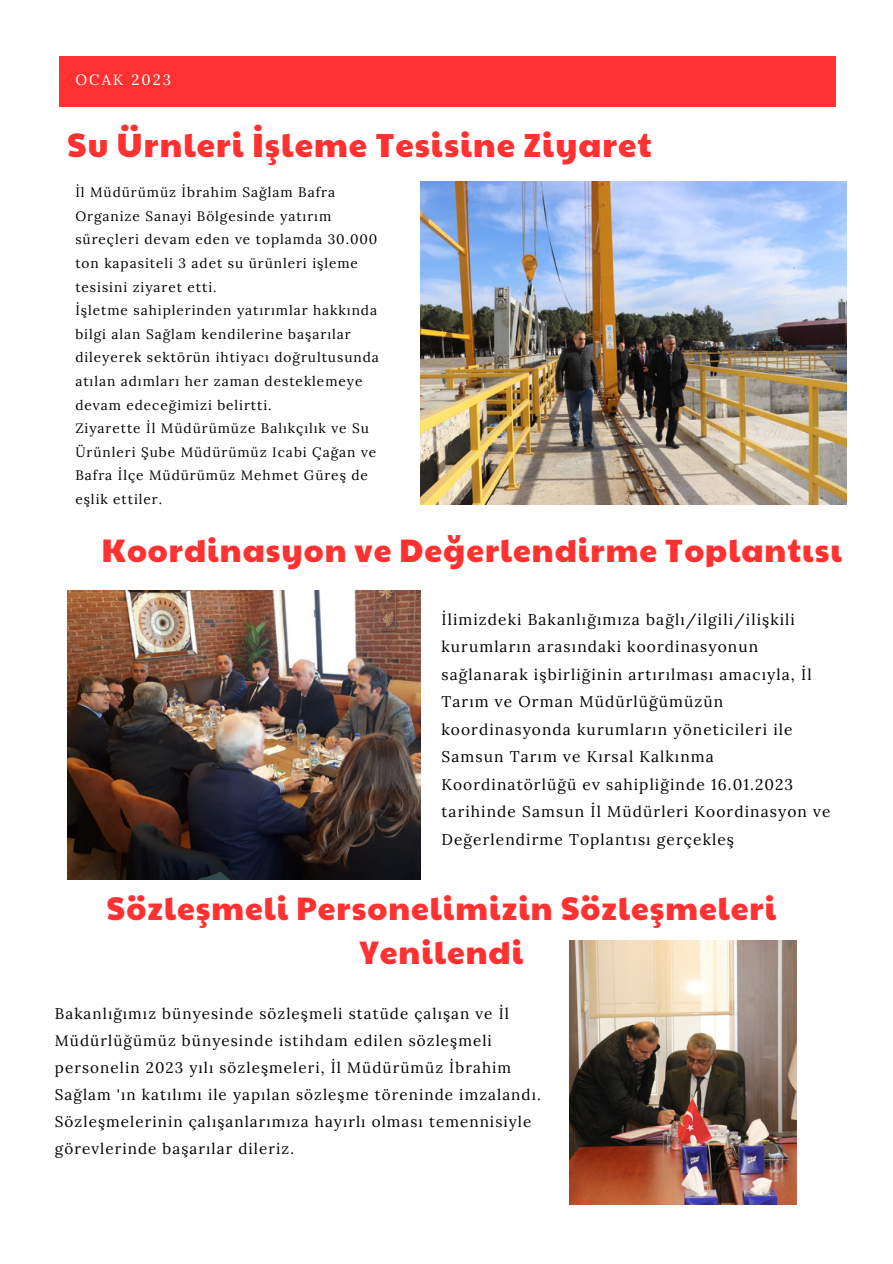
<style>
.page{position:relative;width:893px;height:1264px;background:#fff}
.page>*{position:absolute;margin:0;border:0;box-sizing:border-box;transform-origin:0 0}
.t1{font:33px "Paytone One";letter-spacing:.03em;color:#ff3131}
.t2{font:31.8px/43.8px "Paytone One";letter-spacing:.03em;color:#ff3131;text-align:center}
.t3{font:15.45px/27.5px "Lora";letter-spacing:.07em;color:#000}
.t4{font:15.3px/27px "Lora";letter-spacing:.07em;color:#000}
.t5{font:14.85px "Lora";letter-spacing:.14em;color:#fff}
.t6{font:13.65px/23.5px "Lora";letter-spacing:.07em;color:#000}
</style>
<div class="page">
<img style="left:421px;top:182px;width:424px;height:322px">
<div style="left:59px;top:56px;width:776px;height:51px;background:#ff3131"></div>
<img style="left:67px;top:590px;width:353px;height:289px">
<img style="left:570px;top:940px;width:226px;height:264px">
<p class="t5" style="left:75px;top:70px;width:97px">OCAK 2023</p>
<h1 class="t1" style="left:67px;top:120px;width:586px">Su Ürnleri İşleme Tesisine Ziyaret</h1>
<p class="t6" style="left:75px;top:180px;width:305px">İl Müdürümüz İbrahim Sağlam Bafra Organize Sanayi Bölgesinde yatırım süreçleri devam eden ve toplamda 30.000 ton kapasiteli 3 adet su ürünleri işleme tesisini ziyaret etti.<br>İşletme sahiplerinden yatırımlar hakkında bilgi alan Sağlam kendilerine başarılar dileyerek sektörün ihtiyacı doğrultusunda atılan adımları her zaman desteklemeye devam edeceğimizi belirtti.<br>Ziyarette İl Müdürümüze Balıkçılık ve Su Ürünleri Şube Müdürümüz Icabi Çağan ve Bafra İlçe Müdürümüz Mehmet Güreş de eşlik ettiler.</p>
<h2 class="t2" style="left:102px;top:527px;width:742px">Koordinasyon ve Değerlendirme Toplantısı</h2>
<p class="t3" style="left:441px;top:605px;width:390px">İlimizdeki Bakanlığımıza bağlı/ilgili/ilişkili kurumların arasındaki koordinasyonun sağlanarak işbirliğinin artırılması amacıyla, İl Tarım ve Orman Müdürlüğümüzün koordinasyonda kurumların yöneticileri ile Samsun Tarım ve Kırsal Kalkınma Koordinatörlüğü ev sahipliğinde 16.01.2023 tarihinde Samsun İl Müdürleri Koordinasyon ve Değerlendirme Toplantısı gerçekleş</p>
<h2 class="t2" style="left:107px;top:884px;width:669px">Sözleşmeli Personelimizin Sözleşmeleri<br>Yenilendi</h2>
<p class="t4" style="left:55px;top:999px;width:487px">Bakanlığımız bünyesinde sözleşmeli statüde çalışan ve İl Müdürlüğümüz bünyesinde istihdam edilen sözleşmeli personelin 2023 yılı sözleşmeleri, İl Müdürümüz İbrahim Sağlam 'ın katılımı ile yapılan sözleşme töreninde imzalandı.<br>Sözleşmelerinin çalışanlarımıza hayırlı olması temennisiyle görevlerinde başarılar dileriz.</p>
</div>
